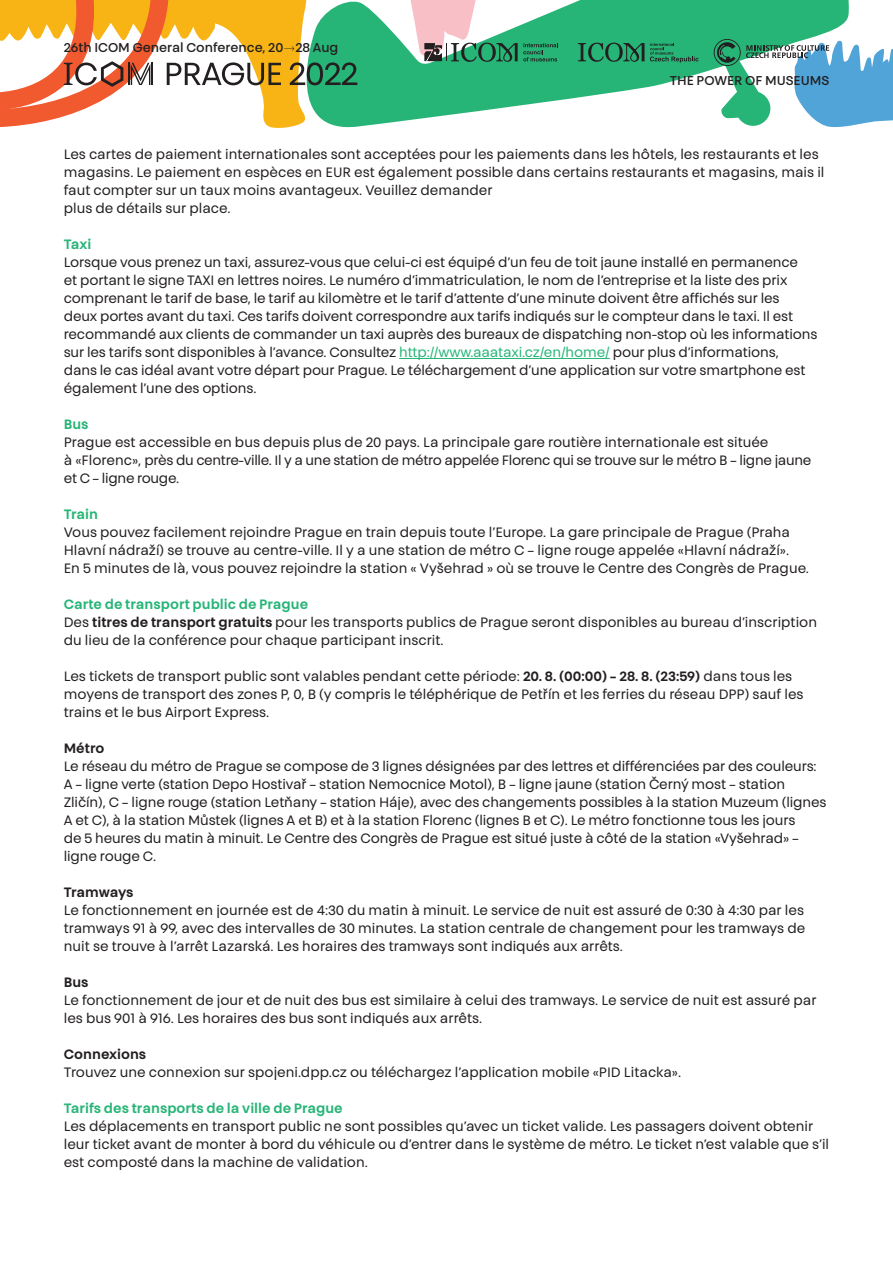
<style>
.page{position:relative;width:893px;height:1263px;background:#fff}
.page>*{position:absolute;margin:0;border:0;box-sizing:border-box;transform-origin:0 0}
.ICOM_text_9_12{font:13.5px/18px "Touche";letter-spacing:-.01em;color:#231f20}
.ICOM_text_9_12-2{font:600 13.5px "Touche";color:#27b577}
.ICOM_bold_9_12_zel{font:600 13.5px "Touche";color:#27b577}
.ICOM_bold_9_12_cerna{font:600 13.5px "Touche";color:#231f20}
.t1{font:500 12.75px "Touche";color:#231f20}
.s1{color:#27b577}
.s2{font-weight:600}
</style>
<div class="page">
<svg style="left:357px;top:0;width:357px;height:127px;fill:#27b577"></svg>
<svg style="left:376px;top:0;width:182px;height:62px"></svg>
<svg style="left:578px;top:43px;width:66px;height:19px"></svg>
<svg style="left:650px;top:43px;width:49px;height:20px"></svg>
<svg style="left:0;top:0;width:357px;height:128px"></svg>
<svg style="left:714px;top:0;width:179px;height:128px"></svg>
<hr style="left:399px;top:358px;width:211px;height:1px;background:#27b577">
<p class="t1" style="left:64px;top:40px;width:276px">26th ICOM General Conference, 20 28 Aug</p>
<p class="t1" style="left:670px;top:73px;width:161px">THE POWER OF MUSEUMS</p>
<p class="ICOM_text_9_12" style="left:64px;top:145px;width:762px">Les cartes de paiement internationales sont acceptées pour les paiements dans les hôtels, les restaurants et les magasins. Le paiement en espèces en EUR est également possible dans certains restaurants et magasins, mais il faut compter sur un taux moins avantageux. Veuillez demander</p>
<p class="ICOM_text_9_12" style="left:64px;top:199px;width:168px">plus de détails sur place.</p>
<p class="ICOM_text_9_12-2" style="left:64px;top:236px;width:29px">Taxi</p>
<p class="ICOM_text_9_12" style="left:64px;top:253px;width:755px">Lorsque vous prenez un taxi, assurez-vous que celui-ci est équipé d’un feu de toit jaune installé en permanence<br>et portant le signe TAXI en lettres noires. Le numéro d’immatriculation, le nom de l’entreprise et la liste des prix comprenant le tarif de base, le tarif au kilomètre et le tarif d’attente d’une minute doivent être affichés sur les<br>deux portes avant du taxi. Ces tarifs doivent correspondre aux tarifs indiqués sur le compteur dans le taxi. Il est recommandé aux clients de commander un taxi auprès des bureaux de dispatching non-stop où les informations sur les tarifs sont disponibles à l’avance. Consultez <span class="s1">http://www.aaataxi.cz/en/home/</span> pour plus d’informations,<br>dans le cas idéal avant votre départ pour Prague. Le téléchargement d’une application sur votre smartphone est également l’une des options.</p>
<p class="ICOM_text_9_12-2" style="left:64px;top:416px;width:26px">Bus</p>
<p class="ICOM_text_9_12" style="left:64px;top:433px;width:749px">Prague est accessible en bus depuis plus de 20 pays. La principale gare routière internationale est située<br>à «Florenc», près du centre-ville. Il y a une station de métro appelée Florenc qui se trouve sur le métro B – ligne jaune et C – ligne rouge.</p>
<p class="ICOM_text_9_12-2" style="left:64px;top:506px;width:36px">Train</p>
<p class="ICOM_text_9_12" style="left:64px;top:523px;width:747px">Vous pouvez facilement rejoindre Prague en train depuis toute l’Europe. La gare principale de Prague (Praha<br>Hlavní nádraží) se trouve au centre-ville. Il y a une station de métro C – ligne rouge appelée «Hlavní nádraží».<br>En 5 minutes de là, vous pouvez rejoindre la station « Vyšehrad » où se trouve le Centre des Congrès de Prague.</p>
<p class="ICOM_bold_9_12_zel" style="left:64px;top:596px;width:246px">Carte de transport public de Prague</p>
<p class="ICOM_text_9_12" style="left:64px;top:613px;width:755px">Des <span class="s2">titres de transport gratuits</span> pour les transports publics de Prague seront disponibles au bureau d’inscription du lieu de la conférence pour chaque participant inscrit.</p>
<p class="ICOM_text_9_12" style="left:64px;top:667px;width:741px">Les tickets de transport public sont valables pendant cette période: <span class="s2">20. 8. (00:00) – 28. 8. (23:59)</span> dans tous les moyens de transport des zones P, 0, B (y compris le téléphérique de Petřín et les ferries du réseau DPP) sauf les trains et le bus Airport Express.</p>
<p class="ICOM_bold_9_12_cerna" style="left:64px;top:740px;width:42px">Métro</p>
<p class="ICOM_text_9_12" style="left:64px;top:757px;width:764px">Le réseau du métro de Prague se compose de 3 lignes désignées par des lettres et différenciées par des couleurs:<br>A – ligne verte (station Depo Hostivař – station Nemocnice Motol), B – ligne jaune (station Černý most – station Zličín), C – ligne rouge (station Letňany – station Háje), avec des changements possibles à la station Muzeum (lignes A et C), à la station Můstek (lignes A et B) et à la station Florenc (lignes B et C). Le métro fonctionne tous les jours<br>de 5 heures du matin à minuit. Le Centre des Congrès de Prague est situé juste à côté de la station «Vyšehrad» – ligne rouge C.</p>
<p class="ICOM_bold_9_12_cerna" style="left:64px;top:884px;width:71px">Tramways</p>
<p class="ICOM_text_9_12" style="left:64px;top:901px;width:743px;text-align:justify">Le fonctionnement en journée est de 4:30 du matin à minuit. Le service de nuit est assuré de 0:30 à 4:30 par les tramways 91 à 99, avec des intervalles de 30 minutes. La station centrale de changement pour les tramways de nuit se trouve à l’arrêt Lazarská. Les horaires des tramways sont indiqués aux arrêts.</p>
<p class="ICOM_bold_9_12_cerna" style="left:64px;top:974px;width:26px">Bus</p>
<p class="ICOM_text_9_12" style="left:64px;top:991px;width:754px">Le fonctionnement de jour et de nuit des bus est similaire à celui des tramways. Le service de nuit est assuré par les bus 901 à 916. Les horaires des bus sont indiqués aux arrêts.</p>
<p class="ICOM_bold_9_12_cerna" style="left:64px;top:1046px;width:84px">Connexions</p>
<p class="ICOM_text_9_12" style="left:64px;top:1063px;width:619px">Trouvez une connexion sur spojeni.dpp.cz ou téléchargez l’application mobile «PID Litacka».</p>
<p class="ICOM_text_9_12-2" style="left:64px;top:1100px;width:280px">Tarifs des transports de la ville de Prague</p>
<p class="ICOM_text_9_12" style="left:64px;top:1117px;width:767px">Les déplacements en transport public ne sont possibles qu’avec un ticket valide. Les passagers doivent obtenir leur ticket avant de monter à bord du véhicule ou d’entrer dans le système de métro. Le ticket n’est valable que s’il est composté dans la machine de validation.</p>
</div>
